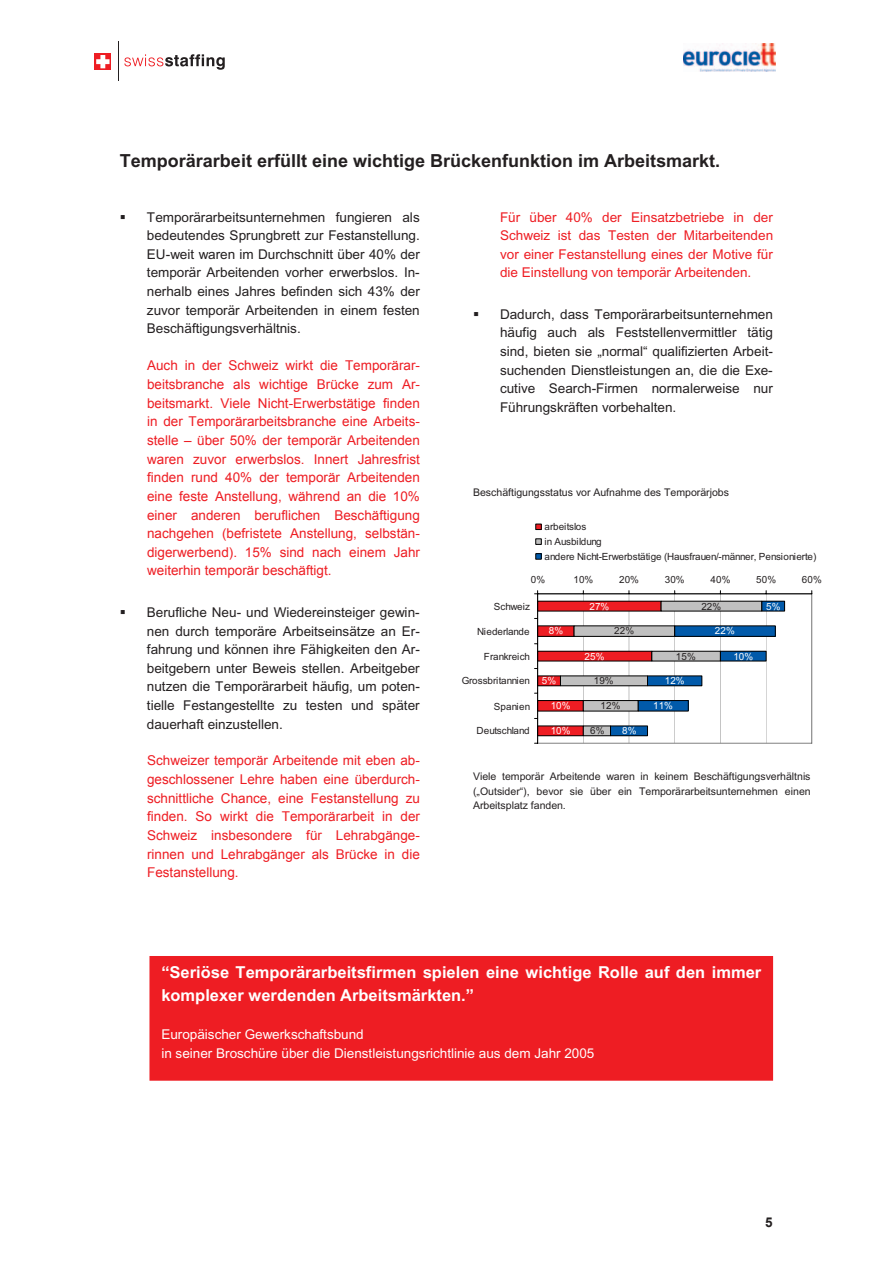
<style>
.page{position:relative;width:893px;height:1263px;background:#fff}
.page>*{position:absolute;margin:0;border:0;box-sizing:border-box;transform-origin:0 0}
.t1{font:700 18px "Arial";color:#231f20}
.t2{font:700 16.5px/22.8px "Arial";color:#fff}
.t3{font:13.5px/18.6px "Arial";color:#231f20;text-align:justify}
.t4{font:13.5px/18.6px "Arial";color:#ee1d23;text-align:justify}
.t5{font:13.5px/18.6px "Arial";color:#ee1d23}
.t6{font:13.5px/18.6px "Arial";color:#fff}
.t7{font:700 13.5px "Arial";color:#231f20}
.t8{font:10.5px/14.5px "Arial";color:#231f20;text-align:justify}
.t9{font:9.9px/14.9px "Arial";color:#231f20}
.t10{font:9.9px "Arial";letter-spacing:.01em;color:#fff}
</style>
<div class="page">
<div style="left:94px;top:53px;width:17px;height:17px;background:#ee1d23"></div>
<svg style="left:96px;top:55px;width:14px;height:13px"></svg>
<hr style="left:118px;top:42px;width:1px;height:39px;background:#231f20">
<svg style="left:124px;top:54px;width:101px;height:16px"></svg>
<img style="left:683px;top:43px;width:93px;height:28px">
<hr style="left:583px;top:594px;width:1px;height:149px;background:#c0c0c0">
<hr style="left:629px;top:594px;width:1px;height:149px;background:#c0c0c0">
<hr style="left:675px;top:594px;width:1px;height:149px;background:#c0c0c0">
<hr style="left:720px;top:594px;width:1px;height:149px;background:#c0c0c0">
<hr style="left:766px;top:594px;width:1px;height:149px;background:#c0c0c0">
<hr style="left:812px;top:594px;width:1px;height:149px;background:#c0c0c0">
<hr style="left:811px;top:594px;width:1px;height:149px;background:#808080">
<hr style="left:538px;top:743px;width:274px;height:1px;background:#808080">
<div style="left:538px;top:601px;width:123px;height:10px;background:#ee1d23"></div>
<div style="left:538px;top:626px;width:36px;height:10px;background:#ee1d23"></div>
<div style="left:538px;top:625px;width:36px;height:12px;border:1px solid #000"></div>
<div style="left:538px;top:651px;width:114px;height:10px;background:#ee1d23"></div>
<div style="left:538px;top:676px;width:22px;height:10px;background:#ee1d23"></div>
<div style="left:538px;top:700px;width:45px;height:11px;background:#ee1d23"></div>
<div style="left:538px;top:700px;width:46px;height:11px;border:1px solid #000"></div>
<div style="left:538px;top:726px;width:45px;height:10px;background:#ee1d23"></div>
<div style="left:538px;top:726px;width:46px;height:10px;border:1px solid #000"></div>
<div style="left:661px;top:601px;width:101px;height:10px;background:#c0c0c0"></div>
<div style="left:661px;top:601px;width:101px;height:10px;border:1px solid #000"></div>
<div style="left:574px;top:626px;width:101px;height:10px;background:#c0c0c0"></div>
<div style="left:574px;top:625px;width:101px;height:12px;border:1px solid #000"></div>
<div style="left:652px;top:651px;width:68px;height:10px;background:#c0c0c0"></div>
<div style="left:651px;top:651px;width:70px;height:10px;border:1px solid #000"></div>
<div style="left:560px;top:676px;width:87px;height:10px;background:#c0c0c0"></div>
<div style="left:560px;top:676px;width:88px;height:10px;border:1px solid #000"></div>
<div style="left:583px;top:700px;width:55px;height:11px;background:#c0c0c0"></div>
<div style="left:583px;top:700px;width:55px;height:11px;border:1px solid #000"></div>
<div style="left:583px;top:726px;width:27px;height:10px;background:#c0c0c0"></div>
<div style="left:583px;top:726px;width:28px;height:10px;border:1px solid #000"></div>
<div style="left:762px;top:601px;width:23px;height:10px;background:#015aaa"></div>
<div style="left:761px;top:601px;width:24px;height:10px;border:1px solid #000"></div>
<div style="left:675px;top:626px;width:100px;height:10px;background:#015aaa"></div>
<div style="left:674px;top:625px;width:102px;height:12px;border:1px solid #000"></div>
<div style="left:720px;top:651px;width:46px;height:10px;background:#015aaa"></div>
<div style="left:720px;top:651px;width:46px;height:10px;border:1px solid #000"></div>
<div style="left:647px;top:676px;width:55px;height:10px;background:#015aaa"></div>
<div style="left:647px;top:676px;width:55px;height:10px;border:1px solid #000"></div>
<div style="left:638px;top:700px;width:50px;height:11px;background:#015aaa"></div>
<div style="left:638px;top:700px;width:51px;height:11px;border:1px solid #000"></div>
<div style="left:610px;top:726px;width:37px;height:10px;background:#015aaa"></div>
<div style="left:610px;top:726px;width:38px;height:10px;border:1px solid #000"></div>
<hr style="left:538px;top:593px;width:274px;height:1px;background:#000">
<hr style="left:537px;top:594px;width:1px;height:149px;background:#000">
<div style="left:535px;top:524px;width:7px;height:6px;border:1px solid #000"></div>
<div style="left:535px;top:538px;width:7px;height:7px;border:1px solid #000"></div>
<div style="left:535px;top:553px;width:7px;height:6px;border:1px solid #000"></div>
<div style="left:150px;top:956px;width:622px;height:124px;background:#ee1d23"></div>
<div style="left:149px;top:956px;width:624px;height:125px;border:1px solid #ee1d23"></div>
<h1 class="t1" style="left:120px;top:154px;width:602px">Temporärarbeit erfüllt eine wichtige Brückenfunktion im Arbeitsmarkt.</h1>
<p class="t3" style="left:147px;top:209px;width:274px">Temporärarbeitsunternehmen fungieren als bedeutendes Sprungbrett zur Festanstellung.<br>EU-weit waren im Durchschnitt über 40% der temporär Arbeitenden vorher erwerbslos. In&shy;nerhalb eines Jahres befinden sich 43% der zuvor temporär Arbeitenden in einem festen Beschäftigungsverhältnis.</p>
<p class="t4" style="left:147px;top:356px;width:274px">Auch in der Schweiz wirkt die Temporärar&shy;beitsbranche als wichtige Brücke zum Ar&shy;beitsmarkt. Viele Nicht-Erwerbstätige finden in der Temporärarbeitsbranche eine Arbeits&shy;stelle – über 50% der temporär Arbeitenden waren zuvor erwerbslos. Innert Jahresfrist finden rund 40% der temporär Arbeitenden eine feste Anstellung, während an die 10% einer anderen beruflichen Beschäftigung nachgehen (befristete Anstellung, selbstän&shy;digerwerbend). 15% sind nach einem Jahr weiterhin temporär beschäftigt.</p>
<p class="t5" style="left:225px;top:525px;width:155px">(unbefristete Anstellung,</p>
<p class="t5" style="left:147px;top:525px;width:274px;text-indent:250px">elb ständigerwerbend). 15% sind nach einem<br>Jahr weiterhin temporär beschäftigt.</p>
<p class="t3" style="left:147px;top:604px;width:274px">Berufliche Neu- und Wiedereinsteiger gewin&shy;nen durch temporäre Arbeitseinsätze an Er&shy;fahrung und können ihre Fähigkeiten den Ar&shy;beitgebern unter Beweis stellen. Arbeitgeber nutzen die Temporärarbeit häufig, um poten&shy;tielle Festangestellte zu testen und später dauerhaft einzustellen.</p>
<p class="t4" style="left:147px;top:751px;width:274px">Schweizer temporär Arbeitende mit eben ab&shy;geschlossener Lehre haben eine überdurch&shy;schnittliche Chance, eine Festanstellung zu finden. So wirkt die Temporärarbeit in der Schweiz insbesondere für Lehrabgänge&shy;rinnen und Lehrabgänger als Brücke in die Festanstellung.</p>
<p class="t5" style="left:303px;top:846px;width:29px">, als</p>
<p class="t5" style="left:500px;top:209px;width:275px;text-align:justify">Für über 40% der Einsatzbetriebe in der Schweiz ist das Testen der Mitarbeitenden vor einer Festanstellung eines der Motive für die Einstellung von temporär Arbeitenden.</p>
<p class="t3" style="left:500px;top:306px;width:274px">Dadurch, dass Temporärarbeitsunternehmen häufig auch als Feststellenvermittler tätig sind, bieten sie „normal“ qualifizierten Arbeit&shy;suchenden Dienstleistungen an, die die Exe&shy;cutive Search-Firmen normalerweise nur Führungskräften vorbehalten.</p>
<p class="t8" style="left:473px;top:486px;width:257px">Beschäftigungsstatus vor Aufnahme des Temporärjobs</p>
<p class="t9" style="left:544px;top:520px;width:273px">arbeitslos<br>in Ausbildung<br>andere Nicht-Erwerbstätige (Hausfrauen/-männer, Pensionierte)</p>
<p class="t9" style="left:531px;top:573px;width:16px">0%</p>
<p class="t9" style="left:573px;top:573px;width:21px">10%</p>
<p class="t9" style="left:619px;top:573px;width:21px">20%</p>
<p class="t9" style="left:665px;top:573px;width:21px">30%</p>
<p class="t9" style="left:711px;top:573px;width:21px">40%</p>
<p class="t9" style="left:756px;top:573px;width:21px">50%</p>
<p class="t9" style="left:802px;top:573px;width:21px">60%</p>
<p class="t9" style="left:494px;top:600px;width:38px">Schweiz</p>
<p class="t9" style="left:477px;top:625px;width:54px">Niederlande</p>
<p class="t9" style="left:484px;top:650px;width:48px">Frankreich</p>
<p class="t9" style="left:462px;top:674px;width:70px">Grossbritannien</p>
<p class="t9" style="left:494px;top:700px;width:38px">Spanien</p>
<p class="t9" style="left:476px;top:724px;width:55px">Deutschland</p>
<p class="t10" style="left:549px;top:627px;width:16px">8%</p>
<p class="t10" style="left:542px;top:677px;width:16px">5%</p>
<p class="t10" style="left:551px;top:702px;width:21px">10%</p>
<p class="t10" style="left:551px;top:727px;width:21px">10%</p>
<p class="t10" style="left:590px;top:602px;width:21px">27%</p>
<p class="t10" style="left:585px;top:652px;width:21px">25%</p>
<p class="t9" style="left:614px;top:624px;width:21px">22%</p>
<p class="t9" style="left:594px;top:674px;width:21px">19%</p>
<p class="t9" style="left:601px;top:699px;width:21px">12%</p>
<p class="t9" style="left:590px;top:724px;width:16px">6%</p>
<p class="t10" style="left:622px;top:727px;width:16px">8%</p>
<p class="t9" style="left:701px;top:600px;width:21px">22%</p>
<p class="t9" style="left:676px;top:649px;width:21px">15%</p>
<p class="t10" style="left:665px;top:677px;width:21px">12%</p>
<p class="t10" style="left:653px;top:702px;width:21px">11%</p>
<p class="t10" style="left:715px;top:627px;width:21px">22%</p>
<p class="t10" style="left:733px;top:652px;width:21px">10%</p>
<p class="t10" style="left:766px;top:602px;width:16px">5%</p>
<p class="t8" style="left:473px;top:770px;width:339px">Viele temporär Arbeitende waren in keinem Beschäftigungsverhältnis („Outsider“), bevor sie über ein Temporärarbeitsunternehmen einen Arbeitsplatz fanden.</p>
<p class="t2" style="left:161px;top:962px;width:601px">“Seriöse Temporärarbeitsfirmen spielen eine wichtige Rolle auf den immer komplexer werdenden Arbeitsmärkten.”</p>
<p class="t6" style="left:161px;top:1026px;width:435px">Europäischer Gewerkschaftsbund<br>in seiner Broschüre über die Dienstleistungsrichtlinie aus dem Jahr 2005</p>
<p class="t7" style="left:765px;top:1214px;width:9px">5</p>
</div>
